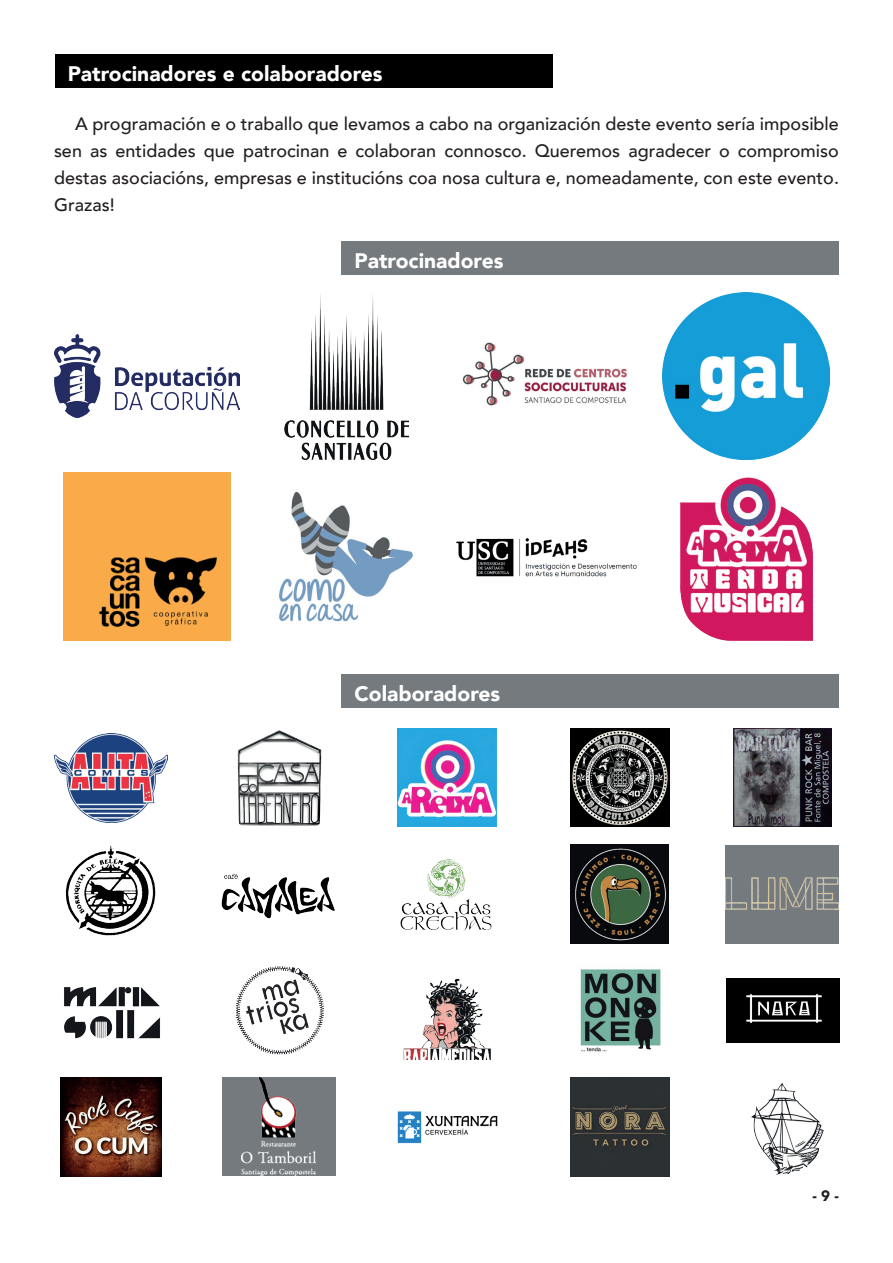
<style>
.page{position:relative;width:893px;height:1263px;background:#fff}
.page>*{position:absolute;margin:0;border:0;box-sizing:border-box;transform-origin:0 0}
.t1{font:900 21px "Avenir";color:#fff}
.t2{font:500 18px/27px "Avenir";color:#231f20;text-align:justify}
.t3{font:900 15px "Avenir";color:#231f20}
</style>
<div class="page">
<div style="left:342px;top:674px;width:497px;height:34px;background:#747a7e"></div>
<div style="left:55px;top:54px;width:497px;height:34px;background:#000"></div>
<div style="left:342px;top:241px;width:497px;height:34px;background:#747a7e"></div>
<img style="left:54px;top:334px;width:186px;height:83px">
<img style="left:284px;top:294px;width:124px;height:165px">
<img style="left:462px;top:342px;width:165px;height:64px">
<img style="left:680px;top:477px;width:132px;height:163px">
<img style="left:63px;top:473px;width:167px;height:167px">
<img style="left:279px;top:492px;width:134px;height:130px">
<img style="left:456px;top:538px;width:181px;height:39px">
<img style="left:663px;top:292px;width:167px;height:167px">
<img style="left:54px;top:733px;width:114px;height:89px">
<img style="left:237px;top:730px;width:85px;height:96px">
<img style="left:398px;top:729px;width:98px;height:98px">
<img style="left:571px;top:729px;width:98px;height:98px">
<img style="left:733px;top:729px;width:99px;height:98px">
<img style="left:65px;top:845px;width:91px;height:91px">
<img style="left:222px;top:873px;width:113px;height:46px">
<img style="left:400px;top:858px;width:92px;height:73px">
<img style="left:570px;top:845px;width:99px;height:98px">
<div style="left:726px;top:845px;width:113px;height:98px;background:#747a7e"></div>
<img style="left:726px;top:877px;width:113px;height:33px">
<img style="left:64px;top:987px;width:96px;height:52px">
<img style="left:235px;top:966px;width:89px;height:89px">
<img style="left:403px;top:978px;width:88px;height:82px">
<img style="left:580px;top:969px;width:81px;height:83px">
<img style="left:726px;top:979px;width:114px;height:63px">
<img style="left:61px;top:1078px;width:100px;height:98px">
<div style="left:222px;top:1078px;width:114px;height:98px;background:#747a7e"></div>
<img style="left:242px;top:1078px;width:74px;height:98px">
<img style="left:397px;top:1111px;width:101px;height:33px">
<img style="left:571px;top:1078px;width:98px;height:98px">
<img style="left:751px;top:1083px;width:73px;height:92px">
<p class="t1" style="left:68px;top:56px;width:316px">Patrocinadores e colaboradores</p>
<p class="t2" style="left:54px;top:109px;width:786px;text-indent:21px">A programación e o traballo que levamos a cabo na organización deste evento sería imposible sen as entidades que patrocinan e colaboran connosco. Queremos agradecer o compromiso destas asociacións, empresas e institucións coa nosa cultura e, nomeadamente, con este evento.<br>Grazas!</p>
<p class="t1" style="left:354px;top:243px;width:150px">Patrocinadores</p>
<p class="t1" style="left:354px;top:676px;width:147px">Colaboradores</p>
<p class="t3" style="left:812px;top:1183px;width:28px">- 9 -</p>
</div>
